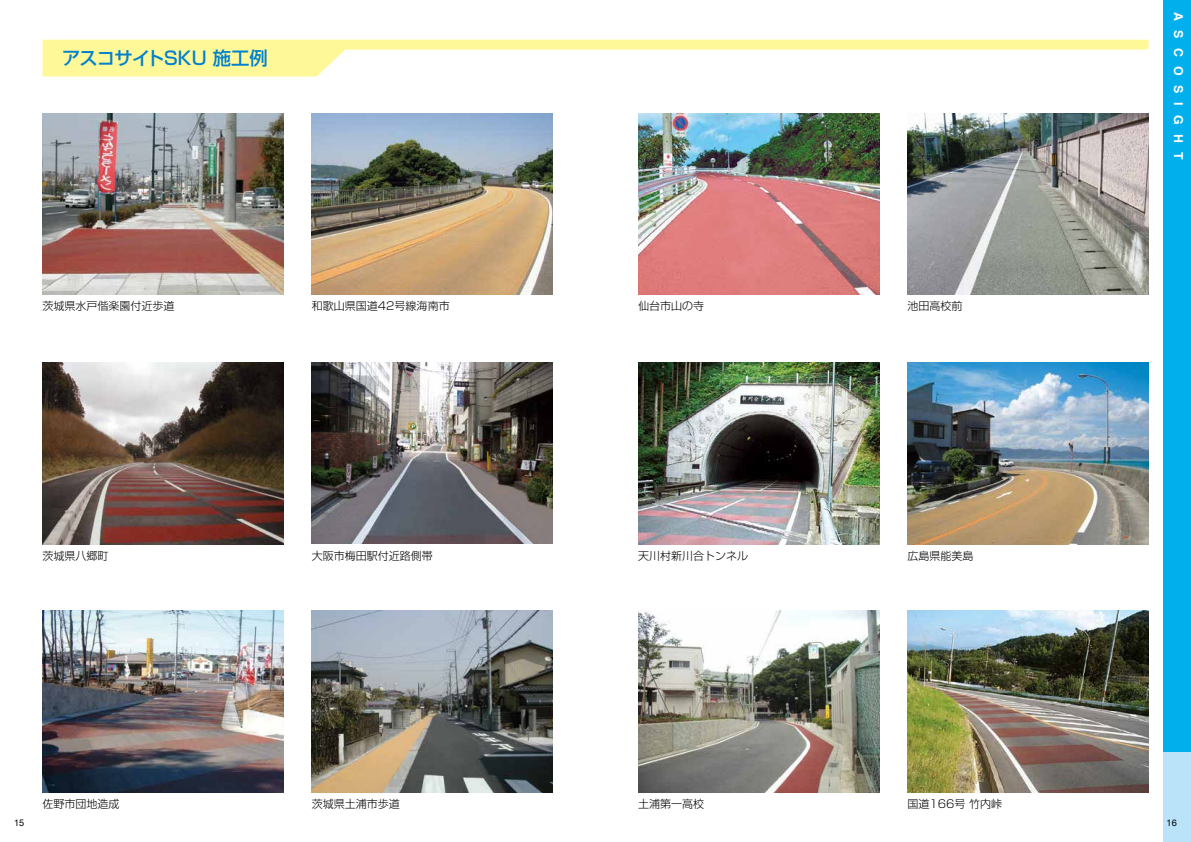
<style>
.page{position:relative;width:1191px;height:842px;background:#fff}
.page>*{position:absolute;margin:0;border:0;box-sizing:border-box;transform-origin:0 0}
.t1{font:500 18.3px "Shin Go Pr 6";letter-spacing:-.055em;color:#0081cc}
.t2{font:700 12.3px "Helvetica";letter-spacing:.75em;color:#fff}
.t3{font:300 11px "Shin Go Pr 5";color:#000}
.t4{font:9.2px "Helvetica Neue";color:#000}
</style>
<div class="page">
<svg style="left:43px;top:40px;width:1105px;height:37px"></svg>
<img style="left:43px;top:113px;width:240px;height:182px">
<img style="left:638px;top:113px;width:241px;height:182px">
<img style="left:43px;top:363px;width:240px;height:181px">
<img style="left:638px;top:363px;width:241px;height:181px">
<img style="left:43px;top:611px;width:240px;height:181px">
<img style="left:638px;top:611px;width:241px;height:181px">
<img style="left:312px;top:113px;width:241px;height:182px">
<img style="left:907px;top:113px;width:241px;height:182px">
<img style="left:312px;top:363px;width:241px;height:181px">
<img style="left:907px;top:363px;width:241px;height:181px">
<img style="left:312px;top:611px;width:241px;height:181px">
<img style="left:907px;top:611px;width:241px;height:181px">
<div style="left:1162px;top:742px;width:29px;height:100px;background:#bae3f9"></div>
<div style="left:1162px;top:0;width:29px;height:752px;background:#00afec"></div>
<h1 class="t1" style="left:62px;top:43px;width:207px">アスコサイトＳＫU 施工例</h1>
<p class="t3" style="left:43px;top:297px;width:133px">茨城県水戸偕楽園付近歩道</p>
<p class="t3" style="left:312px;top:297px;width:139px">和歌山県国道42号線海南市</p>
<p class="t3" style="left:638px;top:297px;width:67px">仙台市山の寺</p>
<p class="t3" style="left:907px;top:297px;width:56px">池田高校前</p>
<p class="t3" style="left:43px;top:546px;width:67px">茨城県八郷町</p>
<p class="t3" style="left:312px;top:546px;width:122px">大阪市梅田駅付近路側帯</p>
<p class="t3" style="left:638px;top:546px;width:111px">天川村新川合トンネル</p>
<p class="t3" style="left:907px;top:546px;width:67px">広島県能美島</p>
<p class="t3" style="left:43px;top:794px;width:78px">佐野市団地造成</p>
<p class="t3" style="left:312px;top:794px;width:89px">茨城県土浦市歩道</p>
<p class="t3" style="left:638px;top:794px;width:67px">土浦第一高校</p>
<p class="t3" style="left:907px;top:794px;width:96px">国道166号 竹内峠</p>
<p class="t2" style="left:1188px;top:12px;width:149px;rotate:90deg">ASCOSIGHT</p>
<p class="t4" style="left:14px;top:817px;width:12px">15</p>
<p class="t4" style="left:1166px;top:817px;width:12px">16</p>
</div>
